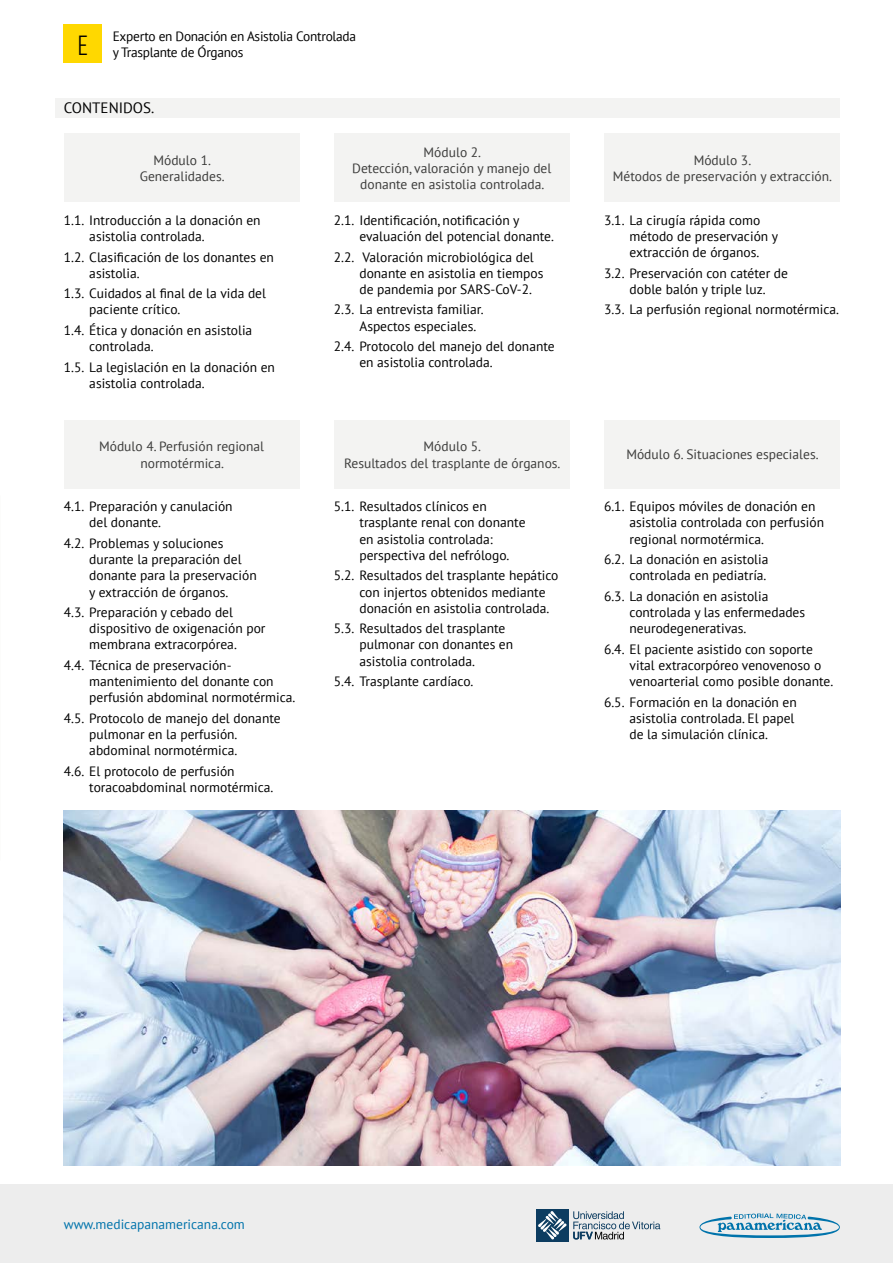
<style>
.page{position:relative;width:893px;height:1263px;background:#fff}
.page>*{position:absolute;margin:0;border:0;box-sizing:border-box;transform-origin:0 0}
.t1{font:27.75px "Rift";color:#000}
.t2{font:15px "PT Sans";color:#000}
.t3{font:13.5px/16.2px "PT Sans";color:#000}
.t4{font:13.5px/16.2px "PT Sans";color:#3c3c3b;text-align:center}
.t5{font:13.5px/16.2px "PT Sans";letter-spacing:-.02em;color:#000}
.t6{font:13.5px "PT Sans";color:#0073ab}
</style>
<div class="page">
<div style="left:0;top:1184px;width:893px;height:79px;background:#ededed"></div>
<svg style="left:699px;top:1213px;width:141px;height:25px"></svg>
<div style="left:64px;top:25px;width:38px;height:38px;background:#ffd800"></div>
<div style="left:64px;top:134px;width:236px;height:68px;background:#f3f3f2"></div>
<div style="left:334px;top:134px;width:236px;height:68px;background:#f3f3f2"></div>
<div style="left:604px;top:134px;width:236px;height:68px;background:#f3f3f2"></div>
<div style="left:64px;top:420px;width:236px;height:68px;background:#f3f3f2"></div>
<div style="left:55px;top:98px;width:785px;height:20px;background:#f3f3f2"></div>
<div style="left:334px;top:420px;width:236px;height:68px;background:#f3f3f2"></div>
<div style="left:604px;top:420px;width:236px;height:68px;background:#f3f3f2"></div>
<img style="left:64px;top:810px;width:776px;height:355px">
<div style="left:536px;top:1209px;width:32px;height:32px;background:#0c3c60"></div>
<svg style="left:538px;top:1211px;width:28px;height:28px"></svg>
<svg style="left:573px;top:1211px;width:87px;height:28px"></svg>
<h1 class="t1" style="left:78px;top:26px;width:12px">E</h1>
<p class="t5" style="left:113px;top:28px;width:245px">Experto en Donación en Asistolia Controlada y Trasplante de Órganos</p>
<p class="t2" style="left:64px;top:98px;width:92px">CONTENIDOS.</p>
<p class="t4" style="left:140px;top:152px;width:86px">Módulo 1.<br>Generalidades.</p>
<p class="t4" style="left:352px;top:144px;width:201px">Módulo 2.<br>Detección, valoración y manejo del donante en asistolia controlada.</p>
<p class="t3" style="left:89px;top:212px;width:173px;text-indent:-26px">1.1. Introducción a la donación en asistolia controlada.</p>
<p class="t3" style="left:89px;top:248px;width:186px;text-indent:-26px">1.2. Clasificación de los donantes en asistolia.</p>
<p class="t3" style="left:89px;top:285px;width:178px;text-indent:-26px">1.3. Cuidados al final de la vida del paciente crítico.</p>
<p class="t3" style="left:89px;top:322px;width:164px;text-indent:-26px">1.4. Ética y donación en asistolia controlada.</p>
<p class="t3" style="left:89px;top:358px;width:187px;text-indent:-26px">1.5. La legislación en la donación en asistolia controlada.</p>
<p class="t4" style="left:99px;top:438px;width:167px">Módulo 4. Perfusión regional normotérmica.</p>
<p class="t3" style="left:89px;top:498px;width:145px;text-indent:-26px">4.1. Preparación y canulación del donante.</p>
<p class="t3" style="left:89px;top:535px;width:169px;text-indent:-26px">4.2. Problemas y soluciones durante la preparación del donante para la preservación y extracción de órganos.</p>
<p class="t3" style="left:89px;top:604px;width:178px;text-indent:-26px">4.3. Preparación y cebado del dispositivo de oxigenación por membrana extracorpórea.</p>
<p class="t3" style="left:89px;top:657px;width:208px;text-indent:-26px">4.4. Técnica de preservación&shy;mantenimiento del donante con perfusión abdominal normotérmica.</p>
<p class="t3" style="left:89px;top:709px;width:193px;text-indent:-26px">4.5. Protocolo de manejo del donante pulmonar en la perfusión. abdominal normotérmica.</p>
<p class="t3" style="left:89px;top:762px;width:186px;text-indent:-26px">4.6. El protocolo de perfusión toracoabdominal normotérmica.</p>
<p class="t3" style="left:359px;top:212px;width:196px;text-indent:-26px">2.1. Identificación, notificación y evaluación del potencial donante.</p>
<p class="t3" style="left:359px;top:248px;width:185px;text-indent:-26px">2.2. Valoración microbiológica del donante en asistolia en tiempos de pandemia por SARS-CoV-2.</p>
<p class="t3" style="left:359px;top:301px;width:126px;text-indent:-26px">2.3. La entrevista familiar.<br>Aspectos especiales.</p>
<p class="t3" style="left:359px;top:338px;width:197px;text-indent:-26px">2.4. Protocolo del manejo del donante en asistolia controlada.</p>
<p class="t4" style="left:344px;top:438px;width:218px">Módulo 5.<br>Resultados del trasplante de órganos.</p>
<p class="t3" style="left:359px;top:498px;width:168px;text-indent:-26px">5.1. Resultados clínicos en trasplante renal con donante en asistolia controlada: perspectiva del nefrólogo.</p>
<p class="t3" style="left:359px;top:567px;width:201px;text-indent:-26px">5.2. Resultados del trasplante hepático con injertos obtenidos mediante donación en asistolia controlada.</p>
<p class="t3" style="left:359px;top:620px;width:155px;text-indent:-26px">5.3. Resultados del trasplante pulmonar con donantes en asistolia controlada.</p>
<p class="t3" style="left:334px;top:673px;width:141px">5.4. Trasplante cardíaco.</p>
<p class="t4" style="left:613px;top:152px;width:221px">Módulo 3.<br>Métodos de preservación y extracción.</p>
<p class="t3" style="left:630px;top:212px;width:150px;text-indent:-26px">3.1. La cirugía rápida como método de preservación y extracción de órganos.</p>
<p class="t3" style="left:604px;top:265px;width:185px;text-align:center">3.2. Preservación con catéter de doble balón y triple luz.</p>
<p class="t3" style="left:604px;top:301px;width:236px">3.3. La perfusión regional normotérmica.</p>
<p class="t4" style="left:626px;top:446px;width:194px">Módulo 6. Situaciones especiales.</p>
<p class="t3" style="left:630px;top:498px;width:196px;text-indent:-26px">6.1. Equipos móviles de donación en asistolia controlada con perfusión regional normotérmica.</p>
<p class="t3" style="left:604px;top:551px;width:166px;text-align:right">6.2. La donación en asistolia controlada en pediatría.</p>
<p class="t3" style="left:630px;top:588px;width:177px;text-indent:-26px">6.3. La donación en asistolia controlada y las enfermedades neurodegenerativas.</p>
<p class="t3" style="left:630px;top:640px;width:205px;text-indent:-26px">6.4. El paciente asistido con soporte vital extracorpóreo venovenoso o venoarterial como posible donante.</p>
<p class="t3" style="left:630px;top:693px;width:169px;text-indent:-26px">6.5. Formación en la donación en asistolia controlada. El papel de la simulación clínica.</p>
<p class="t6" style="left:64px;top:1215px;width:183px">www.medicapanamericana.com</p>
</div>
